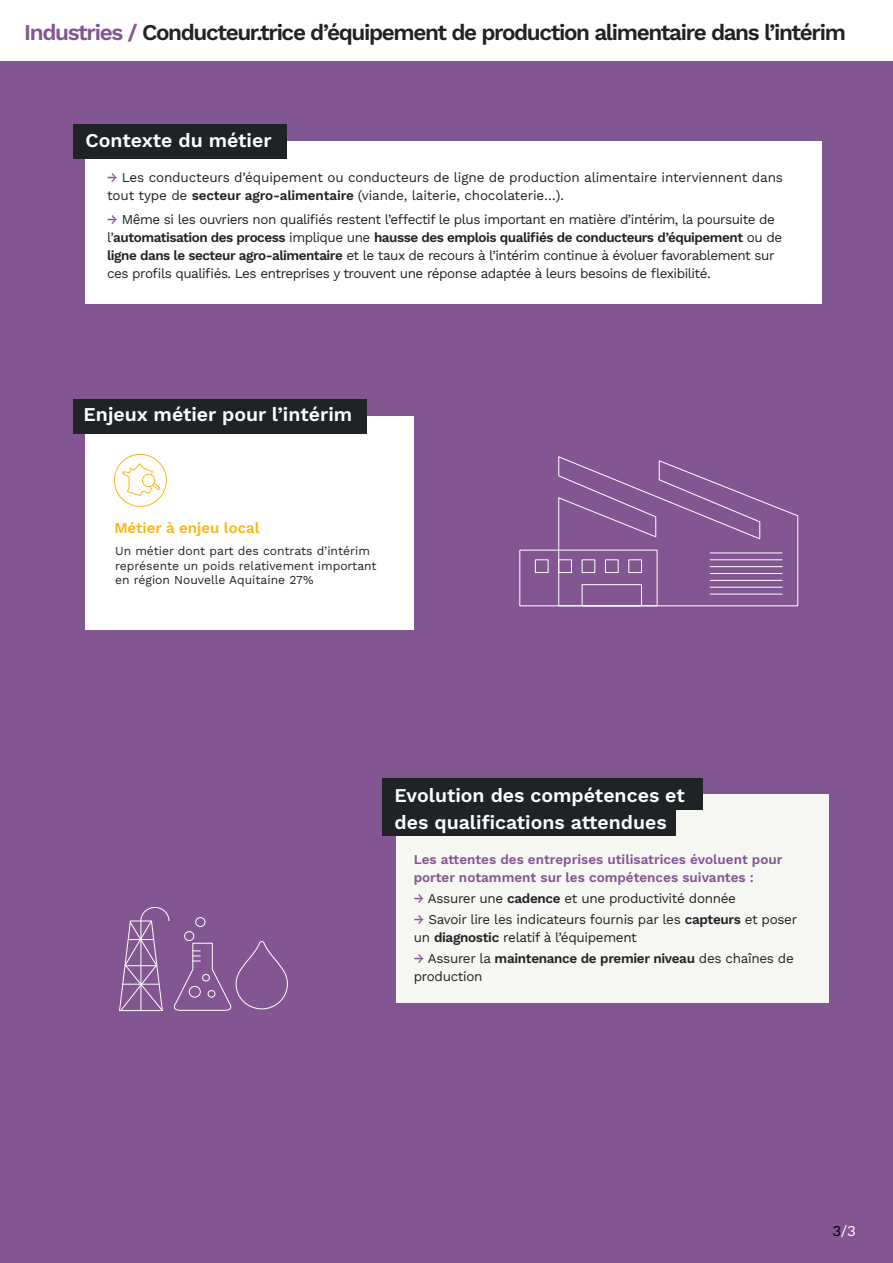
<style>
.page{position:relative;width:893px;height:1263px;background:#fff}
.page>*{position:absolute;margin:0;border:0;box-sizing:border-box;transform-origin:0 0}
.t1{font:600 22.5px "Work Sans";letter-spacing:-.06em;color:#1f2325}
.t2{font:600 19.5px/27px "Work Sans";color:#fff}
.t3{font:600 15px "Work Sans";color:#fcb615}
.t4{font:15px "Work Sans";color:#fff}
.t5{font:13.5px/18px "Work Sans";letter-spacing:-.035em;color:#1f2325}
.t6{font:13.5px/18px "Work Sans";letter-spacing:-.01em;color:#1f2325}
.t7{font:600 13.5px/18px "Work Sans";color:#825691}
.t8{font:12.15px/14.5px "Work Sans";color:#1f2325}
.s1{color:#825691}
.s2{font-weight:500;color:#825691}
.s3{font-weight:600}
.s4{color:#000001}
</style>
<div class="page">
<div style="left:0;top:2px;width:893px;height:1261px;background:#825691"></div>
<svg style="left:119px;top:907px;width:169px;height:105px"></svg>
<div style="left:202px;top:974px;width:8px;height:7px;border:1px solid #fff;border-radius:50%"></div>
<div style="left:189px;top:986px;width:12px;height:11px;border:1px solid #fff;border-radius:50%"></div>
<div style="left:208px;top:990px;width:7px;height:7px;border:1px solid #fff;border-radius:50%"></div>
<div style="left:184px;top:931px;width:10px;height:10px;border:1px solid #fff;border-radius:50%"></div>
<div style="left:195px;top:917px;width:10px;height:10px;border:1px solid #fff;border-radius:50%"></div>
<div style="left:396px;top:794px;width:432px;height:209px;background:#f6f6f3"></div>
<div style="left:382px;top:778px;width:321px;height:32px;background:#1f2325"></div>
<div style="left:382px;top:809px;width:294px;height:27px;background:#1f2325"></div>
<div style="left:85px;top:142px;width:737px;height:162px;background:#fff"></div>
<div style="left:73px;top:125px;width:214px;height:34px;background:#1f2325"></div>
<div style="left:0;top:0;width:893px;height:61px;background:#fff"></div>
<div style="left:86px;top:416px;width:328px;height:213px;background:#fff"></div>
<div style="left:74px;top:399px;width:293px;height:34px;background:#1f2325"></div>
<svg style="left:558px;top:456px;width:241px;height:151px"></svg>
<hr style="left:710px;top:552px;width:72px;height:1px;background:#fff">
<hr style="left:710px;top:559px;width:72px;height:1px;background:#fff">
<hr style="left:710px;top:566px;width:72px;height:1px;background:#fff">
<hr style="left:710px;top:573px;width:72px;height:1px;background:#fff">
<hr style="left:710px;top:580px;width:72px;height:1px;background:#fff">
<hr style="left:710px;top:587px;width:72px;height:1px;background:#fff">
<hr style="left:710px;top:594px;width:72px;height:1px;background:#fff">
<div style="left:519px;top:550px;width:139px;height:56px;border:1px solid #fff"></div>
<div style="left:535px;top:559px;width:14px;height:14px;border:1px solid #fff"></div>
<div style="left:558px;top:559px;width:14px;height:14px;border:1px solid #fff"></div>
<div style="left:582px;top:559px;width:13px;height:14px;border:1px solid #fff"></div>
<div style="left:605px;top:559px;width:14px;height:14px;border:1px solid #fff"></div>
<div style="left:628px;top:559px;width:14px;height:14px;border:1px solid #fff"></div>
<div style="left:582px;top:584px;width:60px;height:22px;border:1px solid #fff"></div>
<div style="left:114px;top:454px;width:53px;height:53px;border:1px solid #fcb615;border-radius:50%"></div>
<svg style="left:122px;top:462px;width:39px;height:35px"></svg>
<h1 class="t1" style="left:24px;top:15px;width:823px"><span class="s1">Industries /</span> Conducteur.trice d’équipement de production alimentaire dans l’intérim</h1>
<h2 class="t2" style="left:86px;top:126px;width:188px">Contexte du métier</h2>
<p class="t6" style="left:107px;top:168px;width:677px"><span class="s2">→</span> Les conducteurs d’équipement ou conducteurs de ligne de production alimentaire interviennent dans tout type de <span class="s3">secteur agro-alimentaire</span> (viande, laiterie, chocolaterie…).</p>
<p class="t5" style="left:107px;top:210px;width:677px"><span class="s2">→</span> Même si les ouvriers non qualifiés restent l’effectif le plus important en matière d’intérim, la poursuite de l’<span class="s3">automatisation des process</span> implique une <span class="s3">hausse des emplois qualifiés de conducteurs d’équipement</span> ou de <span class="s3">ligne dans le secteur agro-alimentaire</span> et le taux de recours à l’intérim continue à évoluer favorablement sur ces profils qualifiés. Les entreprises y trouvent une réponse adaptée à leurs besoins de flexibilité.</p>
<h2 class="t2" style="left:84px;top:400px;width:270px">Enjeux métier pour l’intérim</h2>
<p class="t3" style="left:114px;top:517px;width:147px">Métier à enjeu local</p>
<p class="t8" style="left:115px;top:543px;width:263px">Un métier dont part des contrats d’intérim représente un poids relativement important en région Nouvelle Aquitaine 27%</p>
<h2 class="t2" style="left:395px;top:781px;width:292px">Evolution des compétences et des qualifications attendues</h2>
<p class="t7" style="left:414px;top:850px;width:370px">Les attentes des entreprises utilisatrices évoluent pour porter notamment sur les compétences suivantes :</p>
<p class="t5" style="left:414px;top:889px;width:324px"><span class="s2">→</span> Assurer une <span class="s3">cadence</span> et une productivité donnée</p>
<p class="t5" style="left:414px;top:910px;width:385px"><span class="s2">→</span> Savoir lire les indicateurs fournis par les <span class="s3">capteurs</span> et poser un <span class="s3">diagnostic</span> relatif à l’équipement</p>
<p class="t5" style="left:414px;top:949px;width:381px"><span class="s2">→</span> Assurer la <span class="s3">maintenance de premier niveau</span> des chaînes de production</p>
<p class="t4" style="left:832px;top:1220px;width:25px"><span class="s4">3</span>/3</p>
</div>
